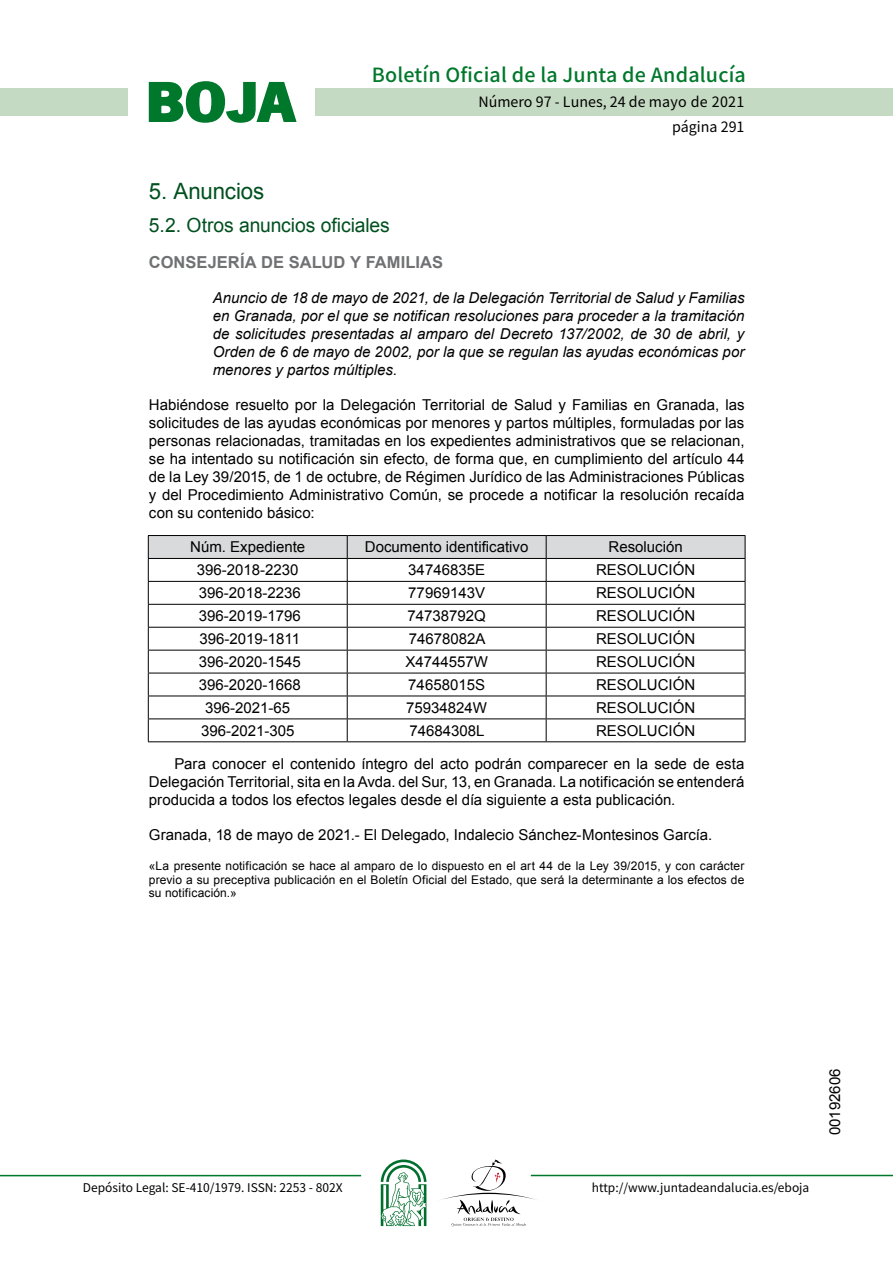
<style>
.page{position:relative;width:893px;height:1263px;background:#fff}
.page>*{position:absolute;margin:0;border:0;box-sizing:border-box;transform-origin:0 0}
.t1{font:700 57.75px "News Got T";color:#00782c;scale:1.14 1}
.t2{font:22.5px "Arial";letter-spacing:-.005em;color:#00501f}
.t3{font:500 19.5px "Noto Sans HK";letter-spacing:.01em;color:#00782c}
.t4{font:19.5px "Arial";letter-spacing:-.005em;color:#00501f}
.t5{font:700 16.5px "Arial";letter-spacing:.005em;color:#707173}
.t6{font:15px/18px "Arial";color:#000}
.t7{font:italic 15px/18px "Arial";color:#000;text-align:justify}
.t8{font:14.25px/24.5px "Noto Sans HK";color:#000;text-align:right}
.t9{font:12px/13.5px "Arial";letter-spacing:.01em;color:#000;text-align:justify}
.t10{font:12px "Noto Sans HK";color:#000}
</style>
<div class="page">
<div style="left:315px;top:88px;width:577px;height:28px;background:#c5dac3"></div>
<div style="left:0;top:88px;width:128px;height:28px;background:#c5dac3"></div>
<hr style="left:0;top:1175px;width:361px;height:1px;background:#00782c">
<hr style="left:531px;top:1175px;width:361px;height:1px;background:#00782c">
<svg style="left:148px;top:81px;width:149px;height:42px"></svg>
<svg style="left:442px;top:1159px;width:100px;height:67px"></svg>
<svg style="left:381px;top:1160px;width:45px;height:66px"></svg>
<hr style="left:148px;top:535px;width:199px;height:1px;background:#000">
<hr style="left:347px;top:535px;width:199px;height:1px;background:#000">
<hr style="left:546px;top:535px;width:199px;height:1px;background:#000">
<svg style="left:148px;top:536px;width:597px;height:205px"></svg>
<hr style="left:148px;top:741px;width:199px;height:1px;background:#000">
<hr style="left:347px;top:741px;width:199px;height:1px;background:#000">
<hr style="left:546px;top:741px;width:199px;height:1px;background:#000">
<h1 class="t1" style="left:145px;top:68px;width:133px">BOJA</h1>
<h3 class="t3" style="left:372px;top:64px;width:375px">Boletín Oficial de la Junta de Andalucía</h3>
<p class="t8" style="left:478px;top:90px;width:267px">Número 97 - Lunes, 24 de mayo de 2021 página 291</p>
<h2 class="t2" style="left:149px;top:177px;width:117px">5. Anuncios</h2>
<h3 class="t4" style="left:149px;top:212px;width:242px">5.2. Otros anuncios oficiales</h3>
<p class="t5" style="left:149px;top:251px;width:296px">CONSEJERÍA DE SALUD Y FAMILIAS</p>
<p class="t7" style="left:213px;top:289px;width:533px">Anuncio de 18 de mayo de 2021, de la Delegación Territorial de Salud y Familias en Granada, por el que se notifican resoluciones para proceder a la tramitación de solicitudes presentadas al amparo del Decreto 137/2002, de 30 de abril, y Orden de 6 de mayo de 2002, por la que se regulan las ayudas económicas por menores y partos múltiples.</p>
<p class="t6" style="left:149px;top:396px;width:597px;text-align:justify">Habiéndose resuelto por la Delegación Territorial de Salud y Familias en Granada, las solicitudes de las ayudas económicas por menores y partos múltiples, formuladas por las personas relacionadas, tramitadas en los expedientes administrativos que se relacionan, se ha intentado su notificación sin efecto, de forma que, en cumplimiento del artículo 44 de la Ley 39/2015, de 1 de octubre, de Régimen Jurídico de las Administraciones Públicas y del Procedimiento Administrativo Común, se procede a notificar la resolución recaída con su contenido básico:</p>
<p class="t6" style="left:190px;top:538px;width:117px">Núm. Expediente</p>
<p class="t6" style="left:365px;top:538px;width:165px">Documento identificativo</p>
<p class="t6" style="left:608px;top:538px;width:76px">Resolución</p>
<p class="t6" style="left:197px;top:561px;width:103px">396-2018-2230</p>
<p class="t6" style="left:408px;top:561px;width:78px">34746835E</p>
<p class="t6" style="left:596px;top:561px;width:101px">RESOLUCIÓN</p>
<p class="t6" style="left:199px;top:584px;width:103px">396-2018-2236</p>
<p class="t6" style="left:408px;top:584px;width:78px">77969143V</p>
<p class="t6" style="left:596px;top:584px;width:101px">RESOLUCIÓN</p>
<p class="t6" style="left:199px;top:607px;width:103px">396-2019-1796</p>
<p class="t6" style="left:407px;top:607px;width:80px">74738792Q</p>
<p class="t6" style="left:596px;top:607px;width:101px">RESOLUCIÓN</p>
<p class="t6" style="left:199px;top:630px;width:102px">396-2019-1811</p>
<p class="t6" style="left:408px;top:630px;width:78px">74678082A</p>
<p class="t6" style="left:596px;top:630px;width:101px">RESOLUCIÓN</p>
<p class="t6" style="left:199px;top:653px;width:103px">396-2020-1545</p>
<p class="t6" style="left:405px;top:653px;width:84px">X4744557W</p>
<p class="t6" style="left:596px;top:653px;width:101px">RESOLUCIÓN</p>
<p class="t6" style="left:199px;top:676px;width:103px">396-2020-1668</p>
<p class="t6" style="left:408px;top:676px;width:78px">74658015S</p>
<p class="t6" style="left:596px;top:676px;width:101px">RESOLUCIÓN</p>
<p class="t6" style="left:205px;top:699px;width:87px">396-2021-65</p>
<p class="t6" style="left:406px;top:699px;width:82px">75934824W</p>
<p class="t6" style="left:596px;top:699px;width:101px">RESOLUCIÓN</p>
<p class="t6" style="left:201px;top:722px;width:95px">396-2021-305</p>
<p class="t6" style="left:409px;top:722px;width:77px">74684308L</p>
<p class="t6" style="left:174px;top:714px;width:571px;line-height:32.8px;text-indent:421px">RESOLUCIÓN<br>Para conocer el contenido íntegro del acto podrán comparecer en la sede de esta</p>
<p class="t6" style="left:149px;top:773px;width:597px">Delegación Territorial, sita en la Avda. del Sur, 13, en Granada. La notificación se entenderá producida a todos los efectos legales desde el día siguiente a esta publicación.</p>
<p class="t6" style="left:149px;top:826px;width:565px">Granada, 18 de mayo de 2021.- El Delegado, Indalecio Sánchez-Montesinos García.</p>
<p class="t9" style="left:149px;top:859px;width:597px">«La presente notificación se hace al amparo de lo dispuesto en el art 44 de la Ley 39/2015, y con carácter previo a su preceptiva publicación en el Boletín Oficial del Estado, que será la determinante a los efectos de su notificación.»</p>
<p class="t10" style="left:83px;top:1181px;width:261px">Depósito Legal: SE-410/1979. ISSN: 2253 - 802X</p>
<p class="t10" style="left:592px;top:1181px;width:219px">http://www.juntadeandalucia.es/eboja</p>
<p class="t6" style="left:826px;top:1135px;width:68px;rotate:-90deg">00192606</p>
</div>
